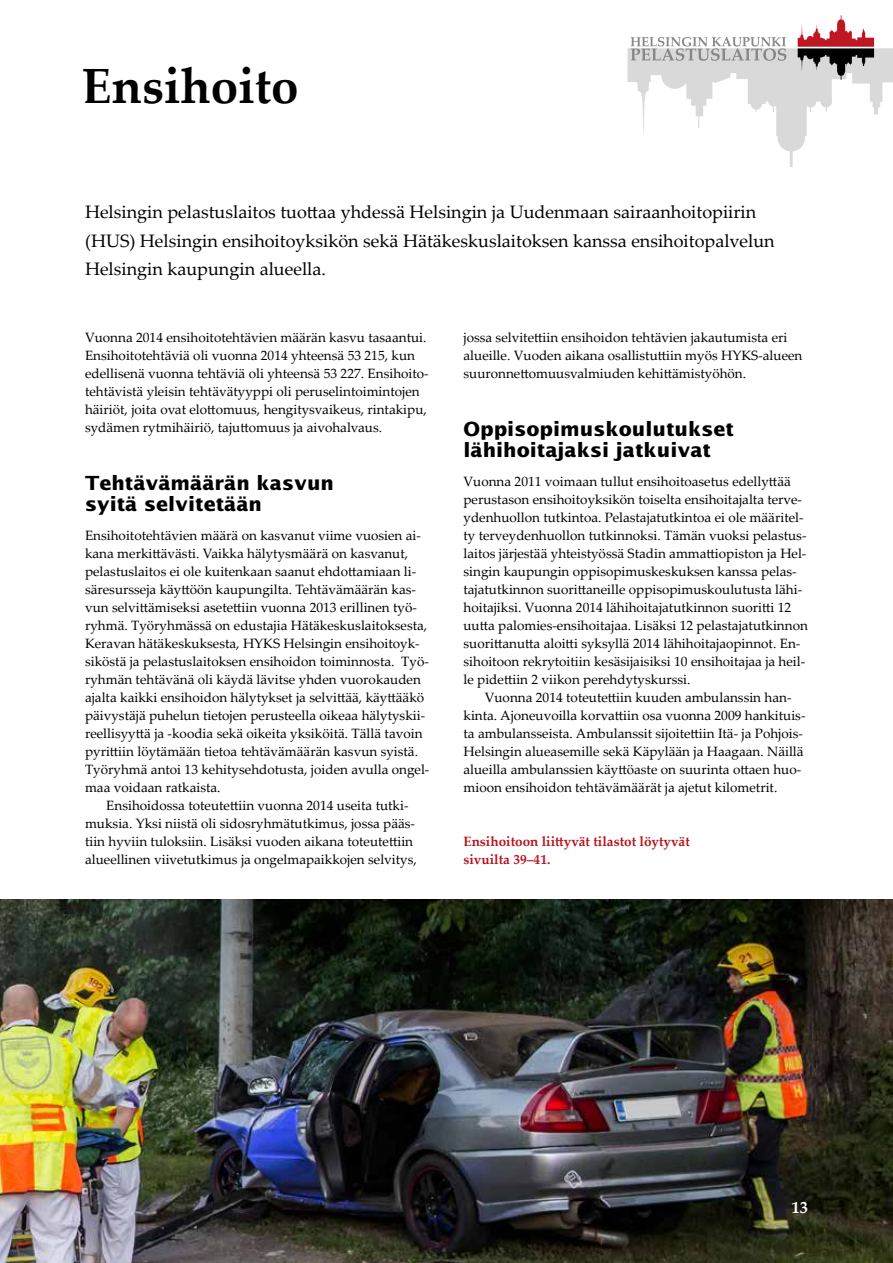
<style>
.page{position:relative;width:893px;height:1263px;background:#fff}
.page>*{position:absolute;margin:0;border:0;box-sizing:border-box;transform-origin:0 0}
.t1{font:700 49.5px "Palatino Linotype";color:#000}
.t2{font:700 19.5px/21px "Lucida Sans Std";color:#000}
.t3{font:18px/28.5px "Palatino Linotype";color:#000}
.t4{font:700 16.5px "Palatino Linotype";color:#fff}
.t5{font:13.5px/18px "Palatino Linotype";color:#000}
.t6{font:700 13.5px/18px "Palatino Linotype";color:#b6151f}
</style>
<div class="page">
<img style="left:0;top:899px;width:893px;height:364px">
<svg style="left:627px;top:15px;width:266px;height:152px"></svg>
<h1 class="t1" style="left:82px;top:51px;width:218px">Ensihoito</h1>
<h3 class="t3" style="left:85px;top:197px;width:691px">Helsingin pelastuslaitos tuottaa yhdessä Helsingin ja Uudenmaan sairaanhoitopiirin (HUS) Helsingin ensihoitoyksikön sekä Hätäkeskuslaitoksen kanssa ensihoitopalvelun<br>Helsingin kaupungin alueella.</h3>
<p class="t5" style="left:85px;top:328px;width:345px">Vuonna 2014 ensihoitotehtävien määrän kasvu tasaantui.<br>Ensihoitotehtäviä oli vuonna 2014 yhteensä 53 215, kun edellisenä vuonna tehtäviä oli yhteensä 53 227. Ensihoito&shy;tehtävistä yleisin tehtävätyyppi oli peruselintoimintojen häiriöt, joita ovat elottomuus, hengitysvaikeus, rintakipu, sydämen rytmihäiriö, tajuttomuus ja aivohalvaus.</p>
<h2 class="t2" style="left:85px;top:473px;width:251px">Tehtävämäärän kasvun syitä selvitetään</h2>
<p class="t5" style="left:85px;top:526px;width:337px">Ensihoitotehtävien määrä on kasvanut viime vuosien ai-</p>
<p class="t5" style="left:85px;top:544px;width:325px">kana merkittävästi. Vaikka hälytysmäärä on kasvanut,</p>
<p class="t5" style="left:85px;top:562px;width:333px">pelastuslaitos ei ole kuitenkaan saanut ehdottamiaan li-</p>
<p class="t5" style="left:85px;top:580px;width:332px">säresursseja käyttöön kaupungilta. Tehtävämäärän kas-</p>
<p class="t5" style="left:85px;top:598px;width:333px">vun selvittämiseksi asetettiin vuonna 2013 erillinen työ-</p>
<p class="t5" style="left:85px;top:616px;width:344px">ryhmä. Työryhmässä on edustajia Hätäkeskuslaitoksesta,</p>
<p class="t5" style="left:85px;top:634px;width:336px">Keravan hätäkeskuksesta, HYKS Helsingin ensihoitoyk-</p>
<p class="t5" style="left:85px;top:652px;width:345px">siköstä ja pelastuslaitoksen ensihoidon toiminnosta. Työ-</p>
<p class="t5" style="left:85px;top:670px;width:337px">ryhmän tehtävänä oli käydä lävitse yhden vuorokauden</p>
<p class="t5" style="left:85px;top:688px;width:341px">ajalta kaikki ensihoidon hälytykset ja selvittää, käyttääkö</p>
<p class="t5" style="left:85px;top:706px;width:342px">päivystäjä puhelun tietojen perusteella oikeaa hälytyskii-</p>
<p class="t5" style="left:85px;top:724px;width:339px">reellisyyttä ja -koodia sekä oikeita yksiköitä. Tällä tavoin</p>
<p class="t5" style="left:85px;top:742px;width:335px">pyrittiin löytämään tietoa tehtävämäärän kasvun syistä.</p>
<p class="t5" style="left:85px;top:760px;width:346px">Työryhmä antoi 13 kehitysehdotusta, joiden avulla ongel-</p>
<p class="t5" style="left:85px;top:778px;width:137px">maa voidaan ratkaista.</p>
<p class="t5" style="left:106px;top:796px;width:304px">Ensihoidossa toteutettiin vuonna 2014 useita tutki-</p>
<p class="t5" style="left:85px;top:814px;width:332px">muksia. Yksi niistä oli sidosryhmätutkimus, jossa pääs-</p>
<p class="t5" style="left:85px;top:832px;width:330px">tiin hyviin tuloksiin. Lisäksi vuoden aikana toteutettiin</p>
<p class="t5" style="left:85px;top:850px;width:333px">alueellinen viivetutkimus ja ongelmapaikkojen selvitys,</p>
<p class="t5" style="left:463px;top:328px;width:340px">jossa selvitettiin ensihoidon tehtävien jakautumista eri alueille. Vuoden aikana osallistuttiin myös HYKS-alueen suuronnettomuusvalmiuden kehittämistyöhön.</p>
<h2 class="t2" style="left:463px;top:419px;width:272px">Oppisopimuskoulutukset lähihoitajaksi jatkuivat</h2>
<p class="t5" style="left:463px;top:472px;width:346px">Vuonna 2011 voimaan tullut ensihoitoasetus edellyttää perustason ensihoitoyksikön toiselta ensihoitajalta terve&shy;ydenhuollon tutkintoa. Pelastajatutkintoa ei ole määritel&shy;ty terveydenhuollon tutkinnoksi. Tämän vuoksi pelastus&shy;laitos järjestää yhteistyössä Stadin ammattiopiston ja Hel&shy;singin kaupungin oppisopimuskeskuksen kanssa pelas&shy;tajatutkinnon suorittaneille oppisopimuskoulutusta lähi&shy;hoitajiksi. Vuonna 2014 lähihoitajatutkinnon suoritti 12 uutta palomies-ensihoitajaa. Lisäksi 12 pelastajatutkinnon suorittanutta aloitti syksyllä 2014 lähihoitajaopinnot. En&shy;sihoitoon rekrytoitiin kesäsijaisiksi 10 ensihoitajaa ja heil&shy;le pidettiin 2 viikon perehdytyskurssi.</p>
<p class="t5" style="left:463px;top:688px;width:343px;text-indent:21px">Vuonna 2014 toteutettiin kuuden ambulanssin han&shy;kinta. Ajoneuvoilla korvattiin osa vuonna 2009 hankituis&shy;ta ambulansseista. Ambulanssit sijoitettiin Itä- ja Pohjois-Helsingin alueasemille sekä Käpylään ja Haagaan. Näillä alueilla ambulanssien käyttöaste on suurinta ottaen huo&shy;mioon ensihoidon tehtävämäärät ja ajetut kilometrit.</p>
<p class="t6" style="left:463px;top:832px;width:228px">Ensihoitoon liittyvät tilastot löytyvät sivuilta 39–41.</p>
<p class="t4" style="left:791px;top:1196px;width:18px">13</p>
</div>
